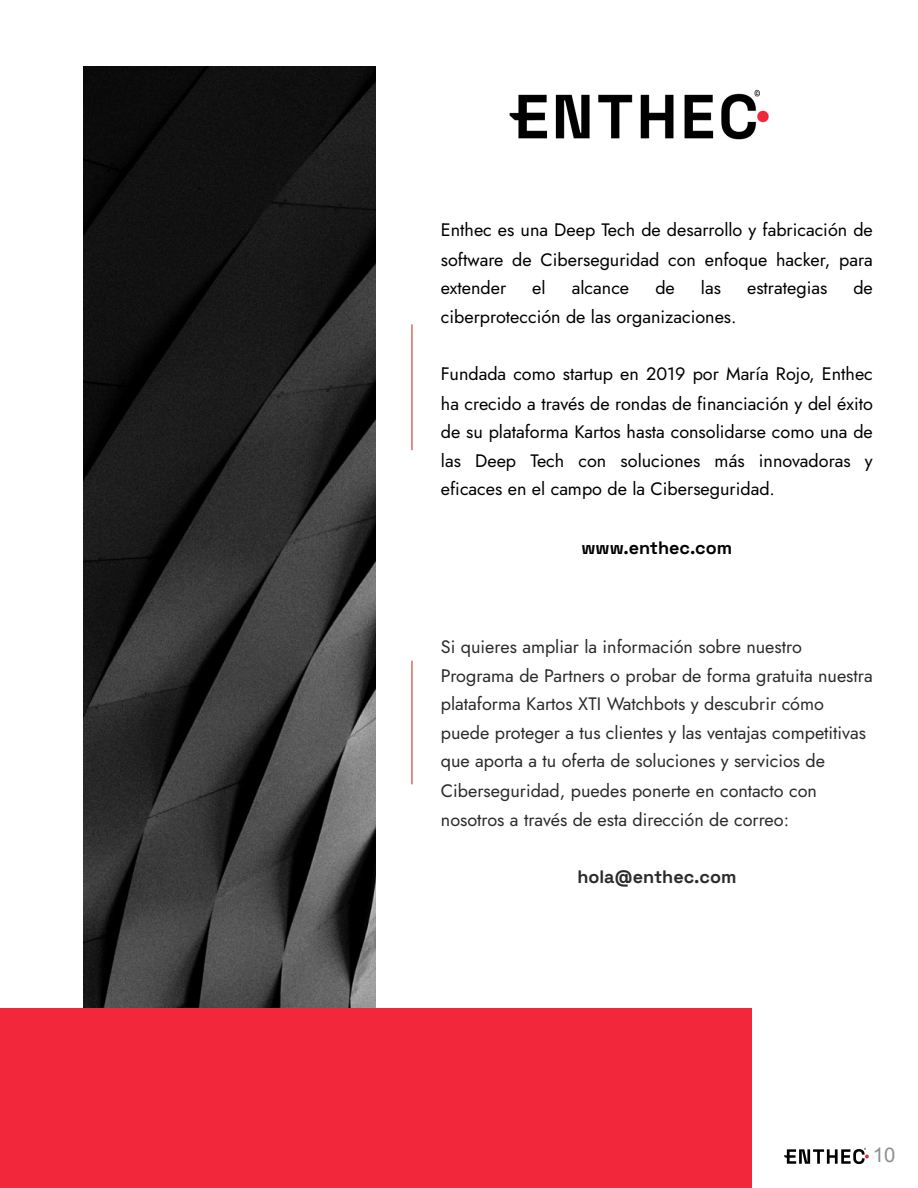
<style>
.page{position:relative;width:918px;height:1188px;background:#fff}
.page>*{position:absolute;margin:0;border:0;box-sizing:border-box;transform-origin:0 0}
.t1{font:20.25px "Arial";color:#8f8f8f}
.t2{font:18px/28.7px "Jost";color:#000;text-align:justify}
.t3{font:18px/28.8px "Jost";color:#2b2b2b}
.t4{font:700 18px "Space Grotesk";color:#2b2b2b}
.t5{font:700 18px "Space Grotesk";color:#000}
</style>
<div class="page">
<img style="left:83px;top:66px;width:293px;height:942px">
<div style="left:0;top:1008px;width:752px;height:180px;background:#f2273b"></div>
<hr style="left:411px;top:325px;width:2px;height:125px;background:#cf372c">
<hr style="left:411px;top:661px;width:2px;height:123px;background:#cf372c">
<img style="left:784px;top:1147px;width:85px;height:17px">
<img style="left:509px;top:89px;width:260px;height:51px">
<p class="t2" style="left:441px;top:216px;width:433px">Enthec es una Deep Tech de desarrollo y fabricación de software de Ciberseguridad con enfoque hacker, para extender</p>
<p class="t2" style="left:532px;top:273px;width:15px">el</p>
<p class="t2" style="left:572px;top:273px;width:59px">alcance</p>
<p class="t2" style="left:655px;top:273px;width:21px">de</p>
<p class="t2" style="left:701px;top:273px;width:22px">las</p>
<p class="t2" style="left:747px;top:273px;width:82px">estrategias</p>
<p class="t2" style="left:853px;top:273px;width:21px">de</p>
<p class="t2" style="left:441px;top:302px;width:297px">ciberprotección de las organizaciones.</p>
<p class="t2" style="left:441px;top:360px;width:433px">Fundada como startup en 2019 por María Rojo, Enthec ha crecido a través de rondas de financiación y del éxito de su plataforma Kartos hasta consolidarse como una de las Deep Tech con soluciones más innovadoras y eficaces en el campo de la Ciberseguridad.</p>
<p class="t5" style="left:582px;top:536px;width:152px">www.enthec.com</p>
<p class="t3" style="left:441px;top:632px;width:433px">Si quieres ampliar la información sobre nuestro Programa de Partners o probar de forma gratuita nuestra plataforma Kartos XTI Watchbots y descubrir cómo puede proteger a tus clientes y las ventajas competitivas que aporta a tu oferta de soluciones y servicios de Ciberseguridad, puedes ponerte en contacto con nosotros a través de esta dirección de correo:</p>
<p class="t4" style="left:577px;top:866px;width:161px">hola@enthec.com</p>
<p class="t1" style="left:873px;top:1144px;width:24px">10</p>
</div>
